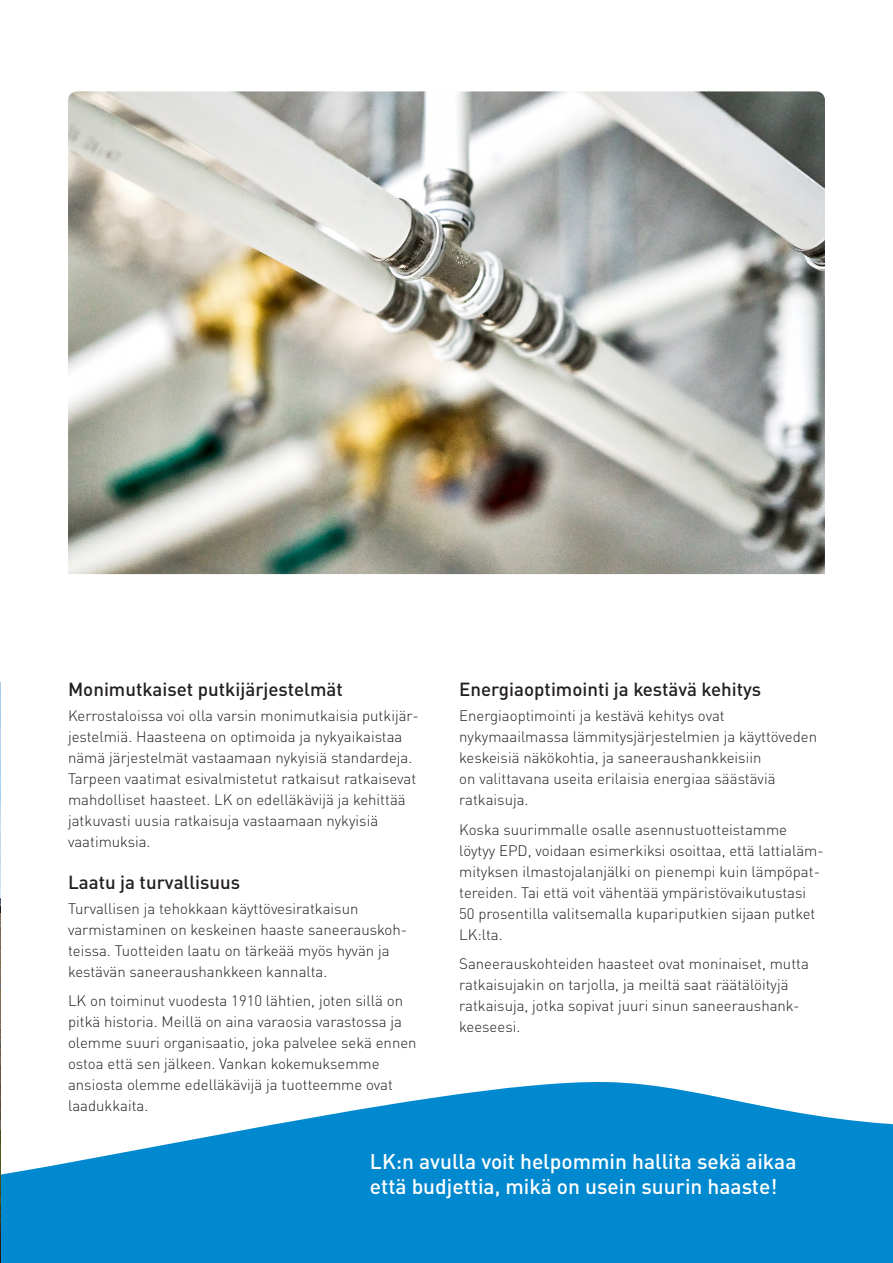
<style>
.page{position:relative;width:893px;height:1263px;background:#fff}
.page>*{position:absolute;margin:0;border:0;box-sizing:border-box;transform-origin:0 0}
.t1{font:500 21px/25.2px "DIN Pro";color:#fff}
.t2{font:500 18.75px "DIN Pro";color:#231f20}
.t3{font:300 15px/21px "DIN Pro";color:#231f20}
</style>
<div class="page">
<svg style="left:1px;top:1082px;width:892px;height:181px;fill:#0089cf"></svg>
<img style="left:0;top:682px;width:1px;height:581px">
<img style="left:68px;top:91px;width:757px;height:483px">
<p class="t2" style="left:68px;top:674px;width:276px">Monimutkaiset putkijärjestelmät</p>
<p class="t3" style="left:68px;top:704px;width:352px">Kerrostaloissa voi olla varsin monimutkaisia putkijär&shy;jestelmiä. Haasteena on optimoida ja nykyaikaistaa nämä järjestelmät vastaamaan nykyisiä standardeja.<br>Tarpeen vaatimat esivalmistetut ratkaisut ratkaisevat mahdolliset haasteet. LK on edelläkävijä ja kehittää jatkuvasti uusia ratkaisuja vastaamaan nykyisiä vaatimuksia.</p>
<p class="t2" style="left:68px;top:867px;width:174px">Laatu ja turvallisuus</p>
<p class="t3" style="left:68px;top:897px;width:341px">Turvallisen ja tehokkaan käyttövesiratkaisun varmistaminen on keskeinen haaste saneerauskoh&shy;teissa. Tuotteiden laatu on tärkeää myös hyvän ja kestävän saneeraushankkeen kannalta.</p>
<p class="t3" style="left:68px;top:989px;width:350px">LK on toiminut vuodesta 1910 lähtien, joten sillä on pitkä historia. Meillä on aina varaosia varastossa ja olemme suuri organisaatio, joka palvelee sekä ennen ostoa että sen jälkeen. Vankan kokemuksemme ansiosta olemme edelläkävijä ja tuotteemme ovat laadukkaita.</p>
<p class="t2" style="left:459px;top:674px;width:303px">Energiaoptimointi ja kestävä kehitys</p>
<p class="t3" style="left:459px;top:704px;width:359px">Energiaoptimointi ja kestävä kehitys ovat nykymaailmassa lämmitysjärjestelmien ja käyttöveden keskeisiä näkökohtia, ja saneeraushankkeisiin<br>on valittavana useita erilaisia energiaa säästäviä ratkaisuja.</p>
<p class="t3" style="left:459px;top:817px;width:366px">Koska suurimmalle osalle asennustuotteistamme löytyy EPD, voidaan esimerkiksi osoittaa, että lattialäm&shy;mityksen ilmastojalanjälki on pienempi kuin lämpöpat&shy;tereiden. Tai että voit vähentää ympäristövaikutustasi 50 prosentilla valitsemalla kupariputkien sijaan putket LK:lta.</p>
<p class="t3" style="left:459px;top:952px;width:351px">Saneerauskohteiden haasteet ovat moninaiset, mutta ratkaisujakin on tarjolla, ja meiltä saat räätälöityjä ratkaisuja, jotka sopivat juuri sinun saneeraushank&shy;keeseesi.</p>
<h1 class="t1" style="left:370px;top:1147px;width:428px">LK:n avulla voit helpommin hallita sekä aikaa että budjettia, mikä on usein suurin haaste!</h1>
</div>
